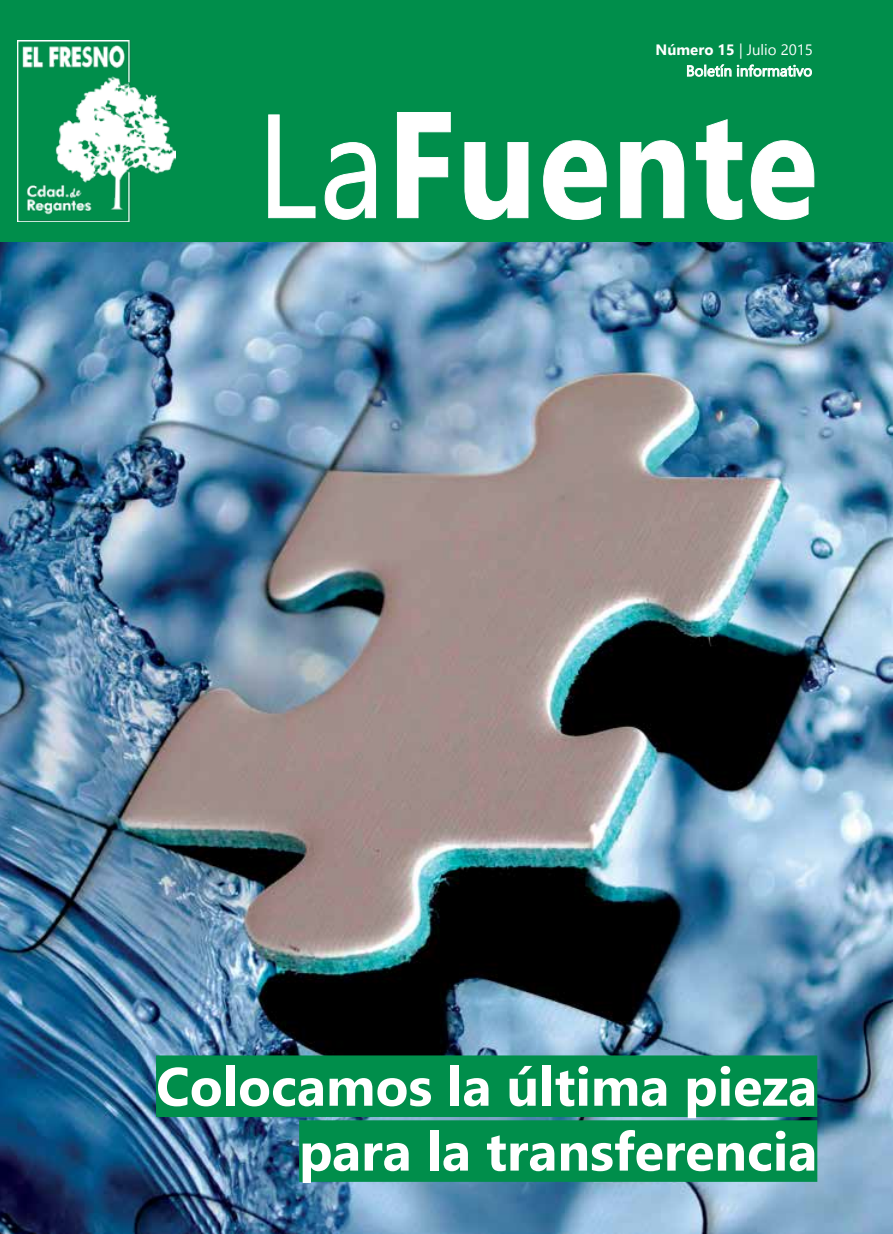
<style>
.page{position:relative;width:893px;height:1234px;background:#fff}
.page>*{position:absolute;margin:0;border:0;box-sizing:border-box;transform-origin:0 0}
.t1{font:700 150.15px "Segoe UI";letter-spacing:.02em;color:#fff;scale:.87 1}
.t2{font:700 54px/64.8px "Segoe UI";color:#fff;text-align:right}
.t3{font:15px "Segoe UI";color:#fff}
.s1{font-weight:700}
.s2{font-weight:400;font-size:146.7px}
</style>
<div class="page">
<img style="left:0;top:242px;width:893px;height:991px">
<div style="left:0;top:0;width:893px;height:242px;background:#008e4b"></div>
<svg style="left:268px;top:114px;width:48px;height:104px"></svg>
<svg style="left:324px;top:142px;width:52px;height:78px"></svg>
<svg style="left:397px;top:112px;width:54px;height:106px"></svg>
<svg style="left:464px;top:142px;width:65px;height:78px"></svg>
<svg style="left:543px;top:140px;width:64px;height:80px"></svg>
<svg style="left:620px;top:140px;width:64px;height:78px"></svg>
<svg style="left:696px;top:119px;width:46px;height:101px"></svg>
<svg style="left:750px;top:140px;width:65px;height:80px"></svg>
<svg style="left:687px;top:64px;width:125px;height:13px"></svg>
<img style="left:18px;top:40px;width:157px;height:181px">
<div style="left:156px;top:1055px;width:661px;height:61px;background:#008e4b"></div>
<div style="left:299px;top:1119px;width:518px;height:62px;background:#008e4b"></div>
<p class="t3" style="left:656px;top:37px;width:159px"><span class="s1">Número 15</span> | Julio 2015</p>
<p class="t3" style="left:686px;top:59px;width:128px">Boletín informativo</p>
<h1 class="t1" style="left:257px;top:43px;width:645px"><span class="s2">La</span>Fuente</h1>
<p class="t2" style="left:156px;top:1053px;width:663px">Colocamos la última pieza para la transferencia</p>
</div>
